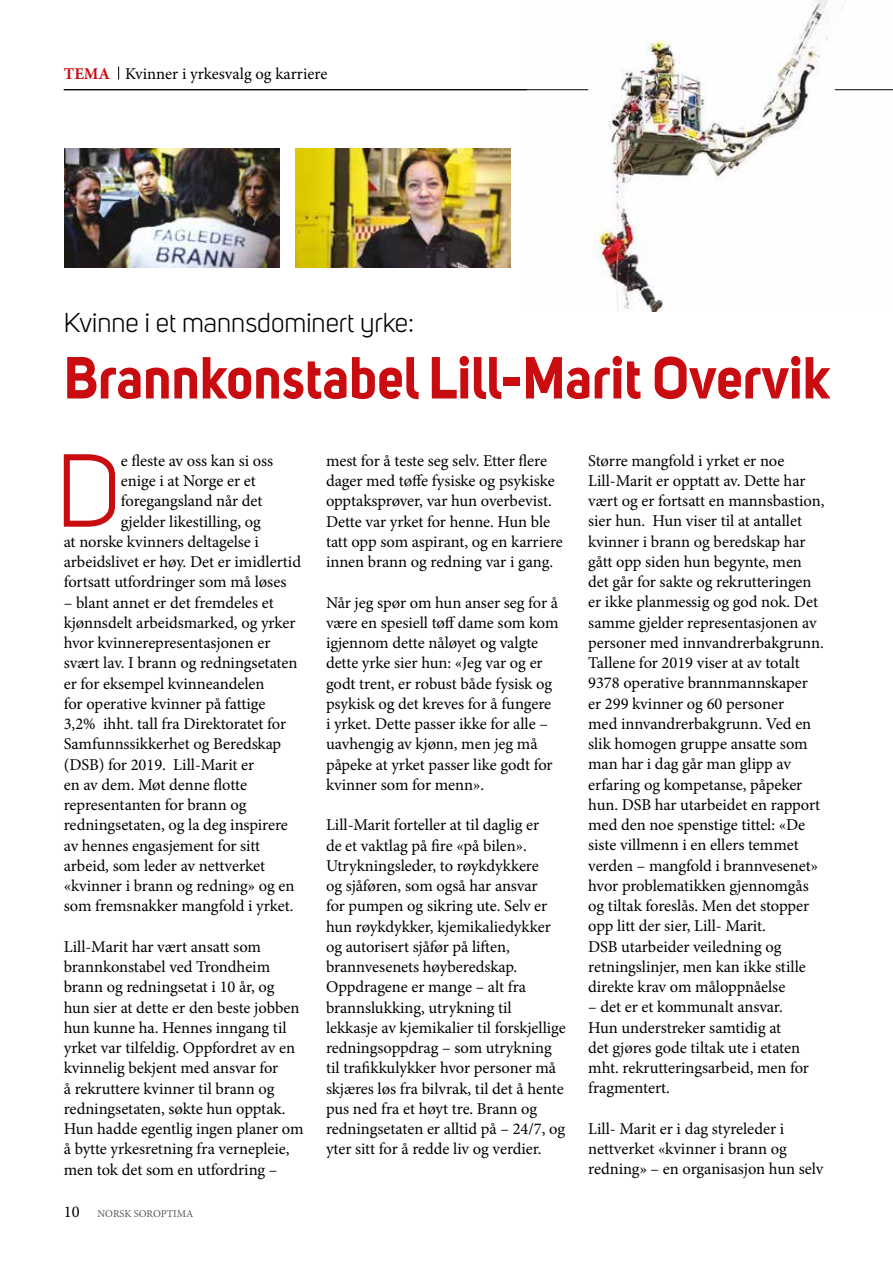
<style>
.page{position:relative;width:893px;height:1263px;background:#fff}
.page>*{position:absolute;margin:0;border:0;box-sizing:border-box;transform-origin:0 0}
.t1{font:102.3px "Uni Sans";color:#c90c0f}
.t2{font:700 58.5px "Uni Sans";color:#c90c0f;scale:.94 1}
.t3{font:27px "Uni Sans";color:#000}
.t4{font:16.5px/20.2px "Minion Pro";letter-spacing:-.005em;color:#000}
.t5{font:10.5px "Minion Pro";letter-spacing:-.005em;color:#575756}
.s1{font-weight:700;color:#c90c0f}
.s2{font-size:16.5px;color:#000}
</style>
<div class="page">
<svg style="left:118px;top:67px;width:1px;height:13px"></svg>
<img style="left:64px;top:149px;width:215px;height:119px">
<img style="left:295px;top:149px;width:215px;height:119px">
<img style="left:527px;top:0;width:366px;height:311px">
<hr style="left:64px;top:89px;width:524px;height:1px;background:#000">
<hr style="left:835px;top:89px;width:58px;height:1px;background:#000">
<p class="t4" style="left:64px;top:63px;width:265px"><span class="s1">TEMA</span> Kvinner i yrkesvalg og karriere</p>
<h3 class="t3" style="left:64px;top:308px;width:352px">Kvinne i et mannsdominert yrke:</h3>
<h2 class="t2" style="left:64px;top:342px;width:817px">Brannkonstabel Lill-Marit Overvik</h2>
<h1 class="t1" style="left:56px;top:432px;width:67px">D</h1>
<p class="t4" style="left:121px;top:451px;width:154px">e fleste av oss kan si oss</p>
<p class="t4" style="left:121px;top:471px;width:136px">enige i at Norge er et</p>
<p class="t4" style="left:121px;top:491px;width:143px">foregangsland når det</p>
<p class="t4" style="left:121px;top:511px;width:142px">gjelder likestilling, og</p>
<p class="t4" style="left:64px;top:532px;width:197px">at norske kvinners deltagelse i</p>
<p class="t4" style="left:64px;top:552px;width:239px">arbeidslivet er høy. Det er imidlertid</p>
<p class="t4" style="left:64px;top:572px;width:224px">fortsatt utfordringer som må løses</p>
<p class="t4" style="left:64px;top:592px;width:235px">– blant annet er det fremdeles et kjønnsdelt arbeidsmarked, og yrker hvor kvinnerepresentasjonen er svært lav. I brann og redningsetaten er for eksempel kvinneandelen<br>for operative kvinner på fattige<br>3,2% ihht. tall fra Direktoratet for<br>Samfunnssikkerhet og Beredskap (DSB) for 2019. Lill-Marit er<br>en av dem. Møt denne flotte representanten for brann og redningsetaten, og la deg inspirere av hennes engasjement for sitt arbeid, som leder av nettverket «kvinner i brann og redning» og en som fremsnakker mangfold i yrket.</p>
<p class="t4" style="left:64px;top:936px;width:241px">Lill-Marit har vært ansatt som brannkonstabel ved Trondheim brann og redningsetat i 10 år, og hun sier at dette er den beste jobben hun kunne ha. Hennes inngang til yrket var tilfeldig. Oppfordret av en kvinnelig bekjent med ansvar for<br>å rekruttere kvinner til brann og redningsetaten, søkte hun opptak.<br>Hun hadde egentlig ingen planer om å bytte yrkesretning fra vernepleie, men tok det som en utfordring –</p>
<p class="t5" style="left:64px;top:1207px;width:131px"><span class="s2">10</span> NORSK SOROPTIMA</p>
<p class="t4" style="left:326px;top:450px;width:238px">mest for å teste seg selv. Etter flere dager med tøffe fysiske og psykiske opptaksprøver, var hun overbevist.<br>Dette var yrket for henne. Hun ble tatt opp som aspirant, og en karriere innen brann og redning var i gang.</p>
<p class="t4" style="left:326px;top:592px;width:234px">Når jeg spør om hun anser seg for å være en spesiell tøff dame som kom igjennom dette nåløyet og valgte dette yrke sier hun: «Jeg var og er godt trent, er robust både fysisk og psykisk og det kreves for å fungere i yrket. Dette passer ikke for alle – uavhengig av kjønn, men jeg må påpeke at yrket passer like godt for kvinner som for menn».</p>
<p class="t4" style="left:326px;top:815px;width:241px">Lill-Marit forteller at til daglig er<br>de et vaktlag på fire «på bilen».<br>Utrykningsleder, to røykdykkere<br>og sjåføren, som også har ansvar<br>for pumpen og sikring ute. Selv er hun røykdykker, kjemikaliedykker og autorisert sjåfør på liften, brannvesenets høyberedskap.<br>Oppdragene er mange – alt fra brannslukking, utrykning til lekkasje av kjemikalier til forskjellige redningsoppdrag – som utrykning til trafikkulykker hvor personer må skjæres løs fra bilvrak, til det å hente pus ned fra et høyt tre. Brann og redningsetaten er alltid på – 24/7, og yter sitt for å redde liv og verdier.</p>
<p class="t4" style="left:588px;top:450px;width:238px">Større mangfold i yrket er noe<br>Lill-Marit er opptatt av. Dette har vært og er fortsatt en mannsbastion, sier hun. Hun viser til at antallet kvinner i brann og beredskap har gått opp siden hun begynte, men det går for sakte og rekrutteringen er ikke planmessig og god nok. Det samme gjelder representasjonen av personer med innvandrerbakgrunn.<br>Tallene for 2019 viser at av totalt<br>9378 operative brannmannskaper er 299 kvinner og 60 personer<br>med innvandrerbakgrunn. Ved en slik homogen gruppe ansatte som man har i dag går man glipp av erfaring og kompetanse, påpeker hun. DSB har utarbeidet en rapport med den noe spenstige tittel: «De siste villmenn i en ellers temmet verden – mangfold i brannvesenet» hvor problematikken gjennomgås og tiltak foreslås. Men det stopper opp litt der sier, Lill- Marit.<br>DSB utarbeider veiledning og retningslinjer, men kan ikke stille direkte krav om måloppnåelse</p>
<p class="t4" style="left:588px;top:997px;width:222px">– det er et kommunalt ansvar.<br>Hun understreker samtidig at<br>det gjøres gode tiltak ute i etaten mht. rekrutteringsarbeid, men for fragmentert.</p>
<p class="t4" style="left:588px;top:1118px;width:237px">Lill- Marit er i dag styreleder i nettverket «kvinner i brann og redning» – en organisasjon hun selv</p>
</div>
